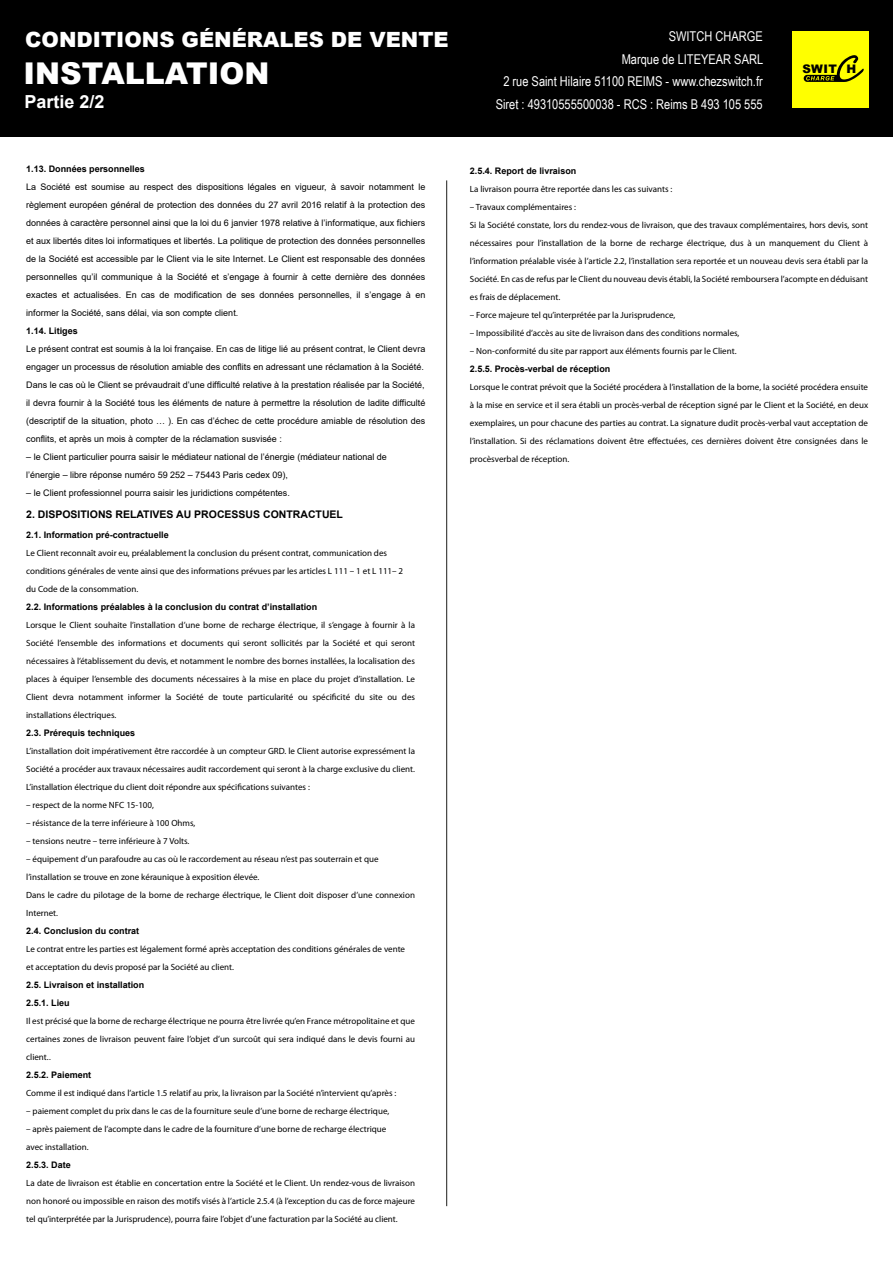
<style>
.page{position:relative;width:893px;height:1263px;background:#fff}
.page>*{position:absolute;margin:0;border:0;box-sizing:border-box;transform-origin:0 0}
.t1{font:900 30px "Arial";color:#fff}
.t2{font:900 21px "Arial";color:#fff}
.t3{font:700 18px "Arial";color:#fff}
.t4{font:13.5px/22.5px "Arial Narrow";color:#fff;text-align:right}
.t5{font:900 11.85px "Arial";color:#000}
.t6{font:700 10.5px "Arial";color:#000}
.t7{font:9px/18px "Myriad Pro";color:#000}
.t8{font:9px/18px "Arial";color:#000}
.t9{font:700 9px/18px "Arial";color:#000}
.s1{font-family:"Arial"}
</style>
<div class="page">
<hr style="left:446px;top:180px;width:1px;height:1026px;background:#1d1d1b">
<div style="left:0;top:0;width:893px;height:136px;background:#000"></div>
<div style="left:792px;top:31px;width:77px;height:77px;background:#ff0"></div>
<svg style="left:804px;top:55px;width:60px;height:27px"></svg>
<h2 class="t2" style="left:25px;top:24px;width:425px">CONDITIONS GÉNÉRALES DE VENTE</h2>
<h1 class="t1" style="left:24px;top:51px;width:247px">INSTALLATION</h1>
<h3 class="t4" style="left:503px;top:25px;width:261px">SWITCH CHARGE<br>Marque de LITEYEAR SARL<br>2 rue Saint Hilaire 51100 REIMS - www.chezswitch.fr</h3>
<h3 class="t3" style="left:25px;top:89px;width:82px">Partie 2/2</h3>
<h3 class="t4" style="left:496px;top:92px;width:269px">Siret : 49310555500038 - RCS : Reims B 493 105 555</h3>
<h3 class="t5" style="left:802px;top:61px;width:55px">SWIT H</h3>
<p class="t9" style="left:26px;top:159px;width:120px">1.13. Données personnelles</p>
<p class="t8" style="left:26px;top:177px;width:401px;text-align:justify">La Société est soumise au respect des dispositions légales en vigueur, à savoir notamment le règlement européen général de protection des données du 27 avril 2016 relatif à la protection des données à caractère personnel ainsi que la loi du 6 janvier 1978 relative à l’informatique, aux fichiers et aux libertés dites loi informatiques et libertés. La politique de protection des données personnelles de la Société est accessible par le Client via le site Internet. Le Client est responsable des données personnelles qu’il communique à la Société et s’engage à fournir à cette dernière des données exactes et actualisées. En cas de modification de ses données personnelles, il s’engage à en informer la Société, sans délai, via son compte client.</p>
<p class="t9" style="left:26px;top:321px;width:53px">1.14. Litiges</p>
<p class="t8" style="left:26px;top:339px;width:401px">Le présent contrat est soumis à la loi française. En cas de litige lié au présent contrat, le Client devra engager un processus de résolution amiable des conflits en adressant une réclamation à la Société.<br>Dans le cas où le Client se prévaudrait d’une difficulté relative à la prestation réalisée par la Société, il devra fournir à la Société tous les éléments de nature à permettre la résolution de ladite difficulté (descriptif de la situation, photo … ). En cas d’échec de cette procédure amiable de résolution des conflits, et après un mois à compter de la réclamation susvisée :</p>
<p class="t8" style="left:26px;top:447px;width:362px">– le Client particulier pourra saisir le médiateur national de l’énergie (médiateur national de l’énergie – libre réponse numéro 59 252 – 75443 Paris cedex 09),</p>
<p class="t8" style="left:26px;top:483px;width:265px">– le Client professionnel pourra saisir les juridictions compétentes.</p>
<p class="t6" style="left:26px;top:507px;width:318px">2. DISPOSITIONS RELATIVES AU PROCESSUS CONTRACTUEL</p>
<p class="t9" style="left:26px;top:526px;width:144px">2.1. Information pré-contractuelle</p>
<p class="t7" style="left:26px;top:544px;width:379px">Le Client reconnaît avoir eu, préalablement la conclusion du présent contrat, communication des conditions générales de vente ainsi que des informations prévues par les articles L 111 – 1 et L 111– 2 du Code de la consommation.</p>
<p class="t9" style="left:26px;top:598px;width:293px">2.2. Informations préalables à la conclusion du contrat d’installation</p>
<p class="t7" style="left:26px;top:616px;width:390px;text-align:justify">Lorsque le Client souhaite l’installation d’une borne de recharge électrique, il s’engage à fournir à la Société l’ensemble des informations et documents qui seront sollicités par la Société et qui seront nécessaires à l’établissement du devis, et notamment le nombre des bornes installées, la localisation des places à équiper l’ensemble des documents nécessaires à la mise en place du projet d’installation. Le Client devra notamment informer la Société de toute particularité ou spécificité du site ou des installations électriques.</p>
<p class="t9" style="left:26px;top:724px;width:111px">2.3. Prérequis techniques</p>
<p class="t7" style="left:26px;top:742px;width:390px;text-align:justify">L’installation doit impérativement être raccordée à un compteur GRD. le Client autorise expressément la Société a procéder aux travaux nécessaires audit raccordement qui seront à la charge exclusive du client.<br>L’installation électrique du client doit répondre aux spécifications suivantes :</p>
<p class="t7" style="left:26px;top:796px;width:129px">– respect de la norme NFC 15-100,</p>
<p class="t7" style="left:26px;top:814px;width:171px">– résistance de la terre inférieure à 100 Ohms,</p>
<p class="t7" style="left:26px;top:832px;width:165px">– tensions neutre – terre inférieure à 7 Volts.</p>
<p class="t7" style="left:26px;top:850px;width:390px">– équipement d’un parafoudre au cas où le raccordement au réseau n’est pas souterrain et que l’installation se trouve en zone kéraunique à exposition élevée.<br>Dans le cadre du pilotage de la borne de recharge électrique, le Client doit disposer d’une connexion Internet.</p>
<p class="t9" style="left:26px;top:922px;width:115px">2.4. Conclusion du contrat</p>
<p class="t7" style="left:26px;top:940px;width:380px">Le contrat entre les parties est légalement formé après acceptation des conditions générales de vente et acceptation du devis proposé par la Société au client.</p>
<p class="t9" style="left:26px;top:976px;width:120px">2.5. Livraison et installation<br>2.5.1. Lieu</p>
<p class="t7" style="left:26px;top:1012px;width:390px;text-align:justify">Il est précisé que la borne de recharge électrique ne pourra être livrée qu’en France métropolitaine et que certaines zones de livraison peuvent faire l’objet d’un surcoût qui sera indiqué dans le devis fourni au client.<span class="s1">.</span></p>
<p class="t9" style="left:26px;top:1066px;width:67px">2.5.2. Paiement</p>
<p class="t7" style="left:26px;top:1084px;width:372px">Comme il est indiqué dans l’article 1.5 relatif au prix, la livraison par la Société n’intervient qu’après :</p>
<p class="t7" style="left:26px;top:1102px;width:365px">– paiement complet du prix dans le cas de la fourniture seule d’une borne de recharge électrique,</p>
<p class="t7" style="left:26px;top:1120px;width:362px">– après paiement de l’acompte dans le cadre de la fourniture d’une borne de recharge électrique avec installation.</p>
<p class="t9" style="left:26px;top:1156px;width:46px">2.5.3. Date</p>
<p class="t7" style="left:26px;top:1174px;width:390px;text-align:justify">La date de livraison est établie en concertation entre la Société et le Client. Un rendez-vous de livraison non honoré ou impossible en raison des motifs visés à l’article 2.5.4 (à l’exception du cas de force majeure tel qu’interprétée par la Jurisprudence), pourra faire l’objet d’une facturation par la Société au client.</p>
<p class="t9" style="left:470px;top:162px;width:108px">2.5.4. Report de livraison</p>
<p class="t7" style="left:470px;top:180px;width:204px">La livraison pourra être reportée dans les cas suivants :</p>
<p class="t7" style="left:470px;top:198px;width:400px">– Travaux complémentaires :<br>Si la Société constate, lors du rendez-vous de livraison, que des travaux complémentaires, hors devis, sont nécessaires pour l’installation de la borne de recharge électrique, dus à un manquement du Client à l’information préalable visée à l’article 2.2, l’installation sera reportée et un nouveau devis sera établi par la Société. En cas de refus par le Client du nouveau devis établi, la Société remboursera l’acompte en déduisant es frais de déplacement.</p>
<p class="t7" style="left:470px;top:306px;width:207px">– Force majeure tel qu’interprétée par la Jurisprudence,</p>
<p class="t7" style="left:470px;top:324px;width:271px">– Impossibilité d’accès au site de livraison dans des conditions normales,</p>
<p class="t7" style="left:470px;top:342px;width:268px">– Non-conformité du site par rapport aux éléments fournis par le Client.</p>
<p class="t9" style="left:470px;top:360px;width:142px">2.5.5. Procès-verbal de réception</p>
<p class="t7" style="left:470px;top:378px;width:400px;text-align:justify">Lorsque le contrat prévoit que la Société procédera à l’installation de la borne, la société procédera ensuite à la mise en service et il sera établi un procès-verbal de réception signé par le Client et la Société, en deux exemplaires, un pour chacune des parties au contrat. La signature dudit procès-verbal vaut acceptation de l’installation. Si des réclamations doivent être effectuées, ces dernières doivent être consignées dans le procèsverbal de réception.</p>
</div>
